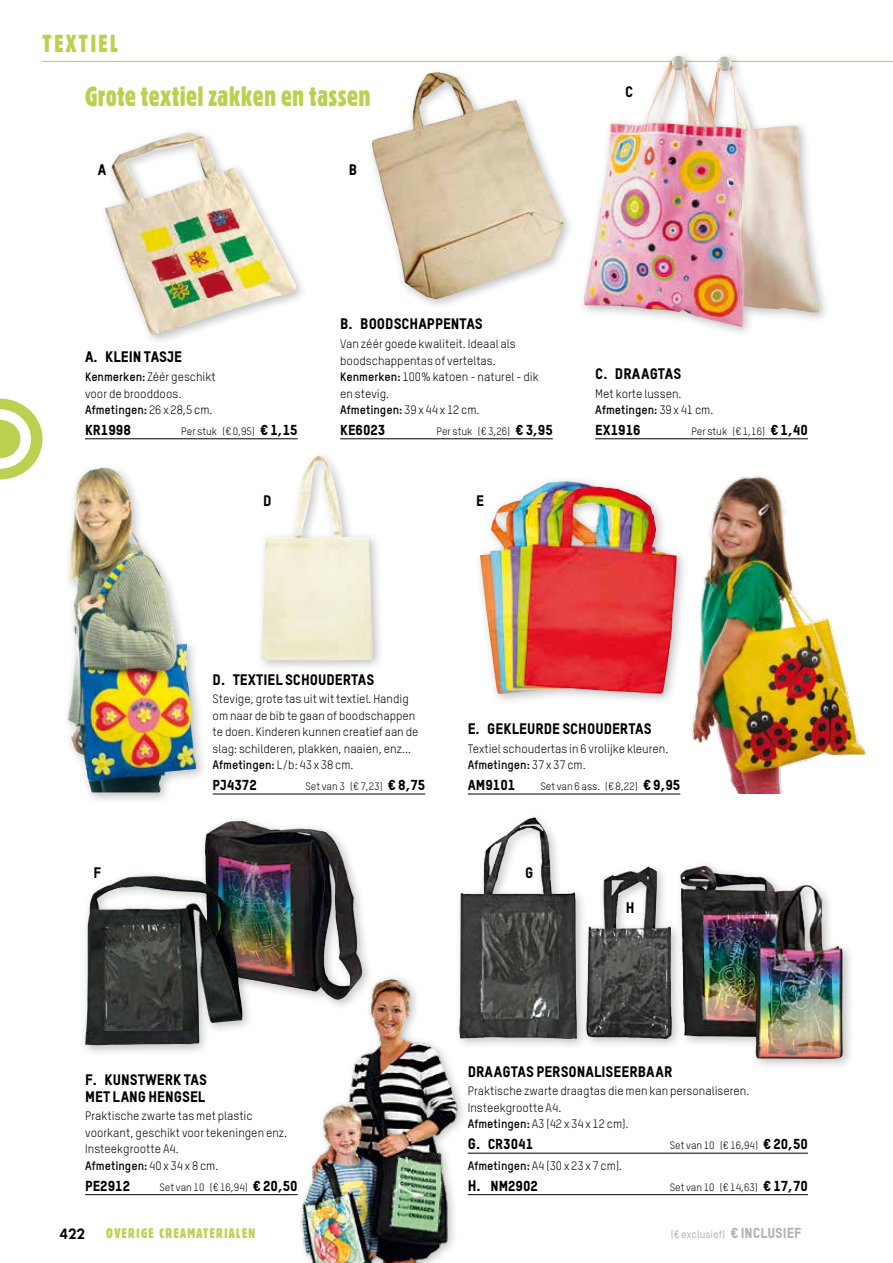
<style>
.page{position:relative;width:893px;height:1263px;background:#fff}
.page>*{position:absolute;margin:0;border:0;box-sizing:border-box;transform-origin:0 0}
.t1{font:27px "Gothic 821 Condensed BT";letter-spacing:.01em;color:#bcd050}
.t2{font:24px "Gothic 821 Condensed BT";letter-spacing:.1em;color:#bcd050}
.t3{font:15px/16.5px "TSTAR Headline";color:#000}
.t4{font:15px "Chalet Tokyo";color:#000}
.t5{font:14.25px "TSTAR Headline";color:#000}
.t6{font:13.5px "Gothic 821 Condensed BT";letter-spacing:.1em;color:#bcd050}
.t7{font:12px/16.5px "TSTAR";color:#000}
.t8{font:10.5px "TSTAR";color:#000}
.t9{font:500 10.5px "TSTAR";color:#b1b3b4}
.s1{font-weight:700}
.s2{font-family:"TSTAR Headline";font-size:14.25px}
.s3{font-size:15px}
.s4{font-family:"TSTAR Headline";font-weight:400;font-size:14.25px}
</style>
<div class="page">
<svg style="left:0;top:399px;width:43px;height:80px"></svg>
<hr style="left:43px;top:61px;width:850px;height:1px;background:#bcd050">
<img style="left:105px;top:132px;width:192px;height:204px">
<img style="left:372px;top:72px;width:193px;height:227px">
<div style="left:578px;top:50px;width:253px;height:288px;background:#fff"></div>
<img style="left:584px;top:55px;width:235px;height:272px">
<div style="left:256px;top:451px;width:129px;height:222px;background:#000;opacity:.25"></div>
<img style="left:261px;top:456px;width:112px;height:204px">
<div style="left:62px;top:462px;width:146px;height:342px;background:#000;opacity:.25"></div>
<img style="left:68px;top:467px;width:128px;height:325px">
<div style="left:475px;top:475px;width:213px;height:231px;background:#000;opacity:.25"></div>
<img style="left:519px;top:481px;width:48px;height:19px">
<img style="left:687px;top:475px;width:179px;height:318px">
<img style="left:294px;top:979px;width:169px;height:284px">
<div style="left:453px;top:812px;width:231px;height:239px;background:#000;opacity:.25"></div>
<img style="left:459px;top:817px;width:118px;height:222px">
<div style="left:674px;top:860px;width:181px;height:211px;background:#000;opacity:.25"></div>
<img style="left:680px;top:866px;width:163px;height:193px">
<hr style="left:85px;top:438px;width:213px;height:1px;background:#000">
<hr style="left:340px;top:438px;width:213px;height:1px;background:#000">
<hr style="left:595px;top:438px;width:213px;height:1px;background:#000">
<hr style="left:213px;top:794px;width:212px;height:1px;background:#000">
<hr style="left:468px;top:794px;width:212px;height:1px;background:#000">
<hr style="left:85px;top:1194px;width:213px;height:1px;background:#000">
<hr style="left:468px;top:1153px;width:340px;height:1px;background:#000">
<hr style="left:468px;top:1194px;width:340px;height:1px;background:#000">
<div style="left:199px;top:815px;width:175px;height:196px;background:#000;opacity:.25"></div>
<img style="left:205px;top:821px;width:119px;height:171px">
<div style="left:79px;top:870px;width:175px;height:187px;background:#000;opacity:.25"></div>
<img style="left:85px;top:876px;width:158px;height:169px">
<h2 class="t2" style="left:43px;top:29px;width:77px">TEXTIEL</h2>
<h1 class="t1" style="left:85px;top:80px;width:287px">Grote textiel zakken en tassen</h1>
<p class="t3" style="left:98px;top:161px;width:10px">A</p>
<p class="t3" style="left:349px;top:161px;width:10px">B</p>
<p class="t3" style="left:625px;top:83px;width:10px">C</p>
<p class="t3" style="left:85px;top:348px;width:99px">A. KLEIN TASJE</p>
<p class="t7" style="left:85px;top:368px;width:132px"><span class="s1">Kenmerken:</span> Zéér geschikt voor de brooddoos.<br><span class="s1">Afmetingen:</span> 26 x 28,5 cm.</p>
<p class="t5" style="left:85px;top:421px;width:47px">KR1998</p>
<p class="t8" style="left:181px;top:425px;width:118px">Per stuk (€ 0,95) <span class="s2">€ 1,15</span></p>
<p class="t3" style="left:340px;top:315px;width:144px">B. BOODSCHAPPENTAS</p>
<p class="t7" style="left:340px;top:335px;width:200px">Van zéér goede kwaliteit. Ideaal als boodschappentas of verteltas.<br><span class="s1">Kenmerken:</span> 100% katoen - naturel - dik en stevig.<br><span class="s1">Afmetingen:</span> 39 x 44 x 12 cm.</p>
<p class="t5" style="left:340px;top:421px;width:47px">KE6023</p>
<p class="t8" style="left:437px;top:425px;width:118px">Per stuk (€ 3,26) <span class="s2">€ 3,95</span></p>
<p class="t3" style="left:263px;top:492px;width:10px">D</p>
<p class="t3" style="left:476px;top:492px;width:9px">E</p>
<p class="t3" style="left:595px;top:365px;width:87px">C. DRAAGTAS</p>
<p class="t7" style="left:595px;top:385px;width:120px">Met korte lussen.<br><span class="s1">Afmetingen:</span> 39 x 41 cm.</p>
<p class="t5" style="left:595px;top:421px;width:47px">EX1916</p>
<p class="t8" style="left:691px;top:425px;width:118px">Per stuk (€ 1,16) <span class="s2">€ 1,40</span></p>
<p class="t3" style="left:213px;top:671px;width:163px">D. TEXTIEL SCHOUDERTAS</p>
<p class="t7" style="left:213px;top:691px;width:207px">Stevige, grote tas uit wit textiel. Handig om naar de bib te gaan of boodschappen te doen. Kinderen kunnen creatief aan de slag: schilderen, plakken, naaien, enz...<br><span class="s1">Afmetingen:</span> L/b: 43 x 38 cm.</p>
<p class="t5" style="left:213px;top:776px;width:46px">PJ4372</p>
<p class="t8" style="left:305px;top:780px;width:121px">Set van 3 (€ 7,23) <span class="s2">€ 8,75</span></p>
<p class="t3" style="left:468px;top:720px;width:185px">E. GEKLEURDE SCHOUDERTAS</p>
<p class="t7" style="left:468px;top:740px;width:202px">Textiel schoudertas in 6 vrolijke kleuren.<br><span class="s1">Afmetingen:</span> 37 x 37 cm.</p>
<p class="t5" style="left:468px;top:776px;width:49px">AM9101</p>
<p class="t8" style="left:540px;top:780px;width:141px">Set van 6 ass. (€ 8,22) <span class="s2">€ 9,95</span></p>
<p class="t3" style="left:94px;top:864px;width:9px">F</p>
<p class="t3" style="left:525px;top:864px;width:10px">G</p>
<p class="t3" style="left:626px;top:899px;width:10px">H</p>
<p class="t3" style="left:85px;top:1071px;width:123px">F. KUNSTWERK TAS<br>MET LANG HENGSEL</p>
<p class="t7" style="left:85px;top:1108px;width:204px">Praktische zwarte tas met plastic voorkant, geschikt voor tekeningen enz.<br>Insteekgrootte A4.<br><span class="s1">Afmetingen:</span> 40 x 34 x 8 cm.</p>
<p class="t5" style="left:85px;top:1177px;width:46px">PE2912</p>
<p class="t8" style="left:159px;top:1180px;width:140px">Set van 10 (€ 16,94) <span class="s2">€ 20,50</span></p>
<p class="t3" style="left:468px;top:1063px;width:206px">DRAAGTAS PERSONALISEERBAAR</p>
<p class="t7" style="left:468px;top:1083px;width:283px">Praktische zwarte draagtas die men kan personaliseren.<br>Insteekgrootte A4.<br><span class="s1">Afmetingen:</span> A3 (42 x 34 x 12 cm).</p>
<p class="t5" style="left:468px;top:1135px;width:67px"><span class="s3">G.</span> CR3041</p>
<p class="t8" style="left:670px;top:1139px;width:140px">Set van 10 (€ 16,94) <span class="s2">€ 20,50</span></p>
<p class="t7" style="left:468px;top:1157px;width:156px"><span class="s1">Afmetingen:</span> A4 (30 x 23 x 7 cm).</p>
<p class="t5" style="left:468px;top:1177px;width:72px"><span class="s3">H.</span> NM2902</p>
<p class="t8" style="left:670px;top:1180px;width:140px">Set van 10 (€ 14,63) <span class="s2">€ 17,70</span></p>
<p class="t4" style="left:60px;top:1224px;width:27px">422</p>
<p class="t6" style="left:106px;top:1225px;width:150px">OVERIGE CREAMATERIALEN</p>
<p class="t9" style="left:671px;top:1228px;width:132px">(€ exclusief) <span class="s4">€ INCLUSIEF</span></p>
</div>
